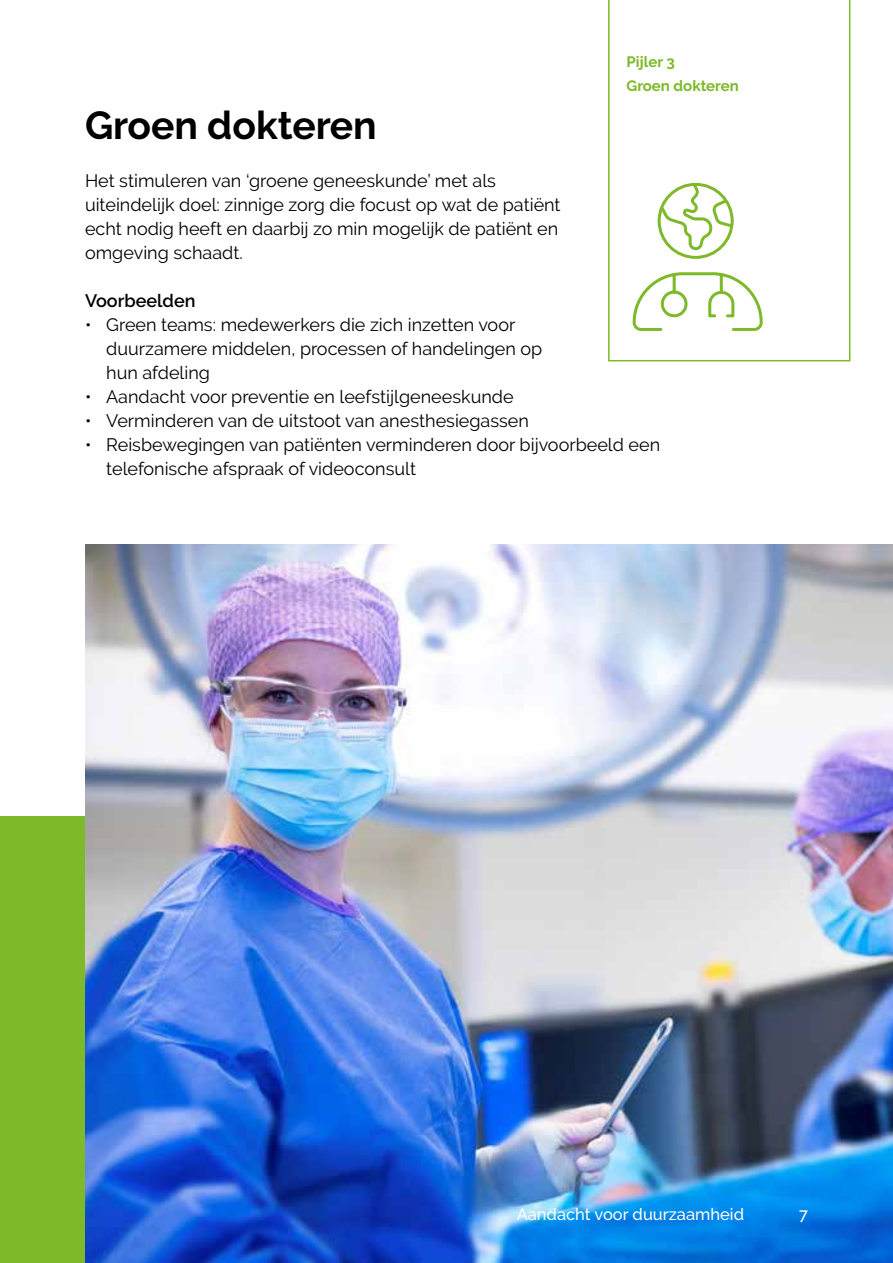
<style>
.page{position:relative;width:893px;height:1263px;background:#fff}
.page>*{position:absolute;margin:0;border:0;box-sizing:border-box;transform-origin:0 0}
.t1{font:700 39px "Raleway";color:#000}
.t2{font:18px/24px "Raleway";color:#000}
.t3{font:600 18px "Raleway";color:#000}
.t4{font:500 16.5px "Raleway";color:#fff}
.t5{font:700 15px/24px "Raleway";color:#7db928}
</style>
<div class="page">
<div style="left:0;top:816px;width:893px;height:447px;background:#7db928"></div>
<svg style="left:608px;top:0;width:242px;height:361px"></svg>
<img style="left:85px;top:544px;width:808px;height:719px">
<svg style="left:631px;top:181px;width:133px;height:151px"></svg>
<p class="t5" style="left:627px;top:49px;width:114px">Pijler 3<br>Groen dokteren</p>
<h1 class="t1" style="left:85px;top:103px;width:293px">Groen dokteren</h1>
<p class="t2" style="left:85px;top:168px;width:477px">Het stimuleren van ‘groene geneeskunde’ met als uiteindelijk doel: zinnige zorg die focust op wat de patiënt echt nodig heeft en daarbij zo min mogelijk de patiënt en omgeving schaadt.</p>
<p class="t3" style="left:85px;top:290px;width:112px">Voorbeelden</p>
<p class="t2" style="left:106px;top:312px;width:438px;text-indent:-21px">• Green teams: medewerkers die zich inzetten voor duurzamere middelen, processen of handelingen op hun afdeling</p>
<p class="t2" style="left:85px;top:384px;width:430px">• Aandacht voor preventie en leefstijlgeneeskunde</p>
<p class="t2" style="left:85px;top:408px;width:445px">• Verminderen van de uitstoot van anesthesiegassen</p>
<p class="t2" style="left:106px;top:432px;width:555px;text-indent:-21px">• Reisbewegingen van patiënten verminderen door bijvoorbeeld een telefonische afspraak of videoconsult</p>
<p class="t4" style="left:517px;top:1205px;width:229px">Aandacht voor duurzaamheid</p>
<p class="t4" style="left:799px;top:1205px;width:10px">7</p>
</div>
